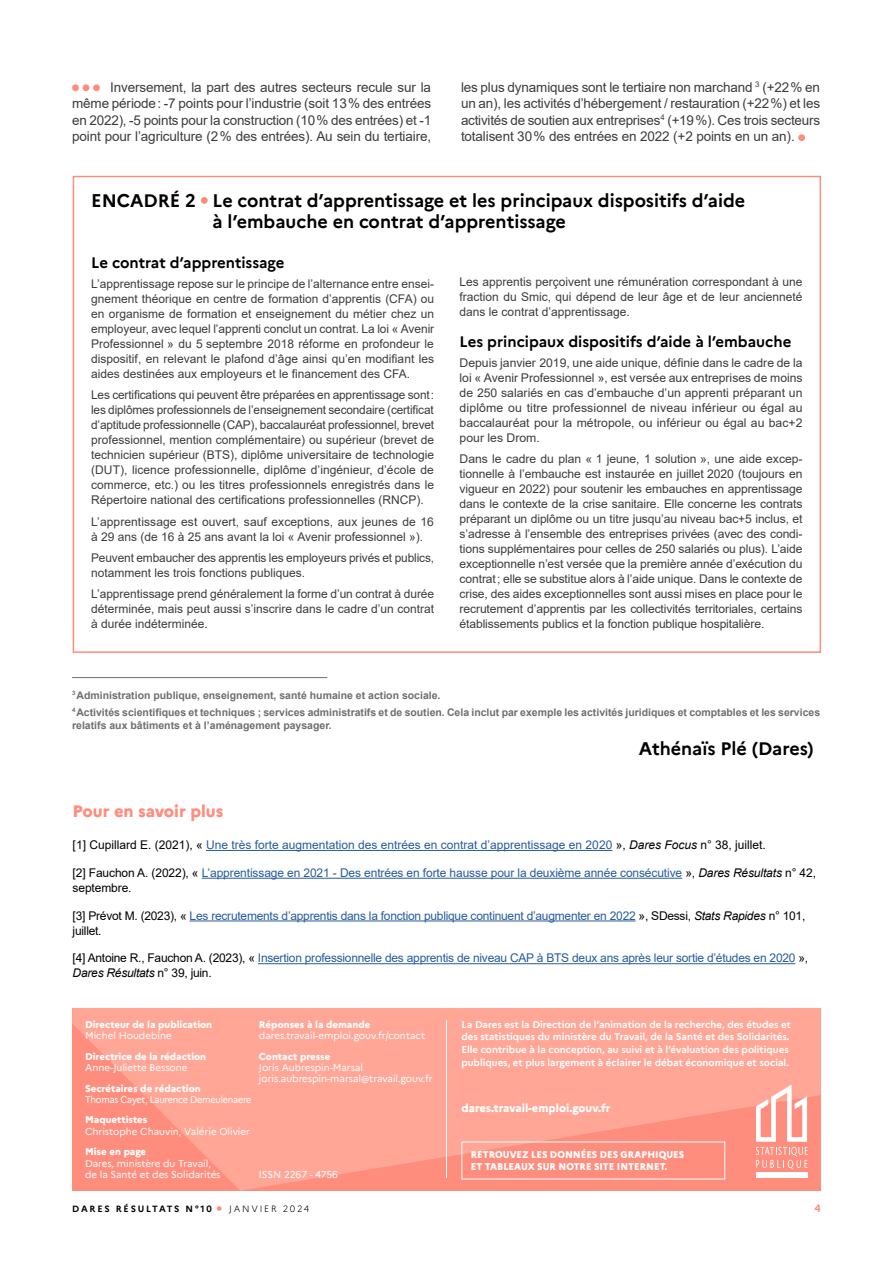
<style>
.page{position:relative;width:893px;height:1263px;background:#fff}
.page>*{position:absolute;margin:0;border:0;box-sizing:border-box;transform-origin:0 0}
.t1{font:700 18px/21px "Marianne";color:#000}
.t2{font:800 16.5px "Marianne";color:#ff8d7e}
.t3{font:700 15px "Marianne";color:#000}
.t4{font:13.5px/16.5px "Arial";letter-spacing:-.01em;color:#3c3c3b;text-align:justify}
.t5{font:12px/15px "Arial";color:#3c3c3b;text-align:justify}
.t6{font:12px/15px "Arial";letter-spacing:-.02em;color:#275b9b}
.t7{font:12px "Arial";color:#275b9b}
.t8{font:800 11.25px "Marianne";color:#fff}
.t9{font:700 10.5px/17px "Arial";color:#706f6f}
.t10{font:700 10.5px "Marianne";color:#ff8d7e}
.t11{font:700 9.75px/12.9px "Marianne";color:#fff}
.t12{font:9.75px/11.2px "Marianne";color:#fff}
.t13{font:800 9.75px "Marianne";color:#fff}
.t14{font:800 9.75px/12px "Marianne";color:#fff;scale:.95 1}
.t15{font:9.75px "Marianne";letter-spacing:-.02em;color:#fff;scale:.92 1}
.t16{font:700 9px "Marianne";letter-spacing:.2em;color:#000}
.t17{font:300 9px "Marianne";letter-spacing:.2em;color:#000}
.s1{color:#000}
.s2{font-style:italic;color:#000}
.s3{font-size:21px;color:#ff8d7e}
</style>
<div class="page">
<svg style="left:72px;top:1008px;width:749px;height:183px;background:#ff9f90"></svg>
<hr style="left:446px;top:1020px;width:1px;height:158px;background:#fff">
<div style="left:461px;top:1141px;width:264px;height:38px;border:1px solid #fff"></div>
<div style="left:756px;top:1173px;width:51px;height:5px;background:#fff"></div>
<svg style="left:756px;top:1084px;width:52px;height:86px"></svg>
<hr style="left:206px;top:850px;width:406px;height:1px;background:#275b9b">
<hr style="left:202px;top:878px;width:480px;height:1px;background:#275b9b">
<hr style="left:190px;top:920px;width:446px;height:1px;background:#275b9b">
<hr style="left:258px;top:963px;width:537px;height:1px;background:#275b9b">
<hr style="left:72px;top:677px;width:255px;height:1px;background:#706f6f">
<svg style="left:798px;top:134px;width:7px;height:7px"></svg>
<svg style="left:201px;top:197px;width:7px;height:7px"></svg>
<div style="left:73px;top:176px;width:748px;height:477px;border:2px solid #ff8d7e"></div>
<svg style="left:72px;top:84px;width:28px;height:7px"></svg>
<p class="t4" style="left:72px;top:79px;width:361px;text-indent:38px">Inversement, la part des autres secteurs recule sur la même période: -7 points pour l’industrie (soit 13% des entrées en 2022), -5 points pour la construction (10% des entrées) et -1 point pour l’agriculture (2% des entrées). Au sein du tertiaire,</p>
<p class="t4" style="left:461px;top:79px;width:361px">les plus dynamiques sont le tertiaire non marchand <sup>3</sup> (+22% en un an), les activités d’hébergement / restauration (+22%) et les activités de soutien aux entreprises<sup>4</sup> (+19%). Ces trois secteurs totalisent 30% des entrées en 2022 (+2 points en un an).</p>
<h1 class="t1" style="left:213px;top:189px;width:534px;text-indent:-121px">ENCADRÉ 2 Le contrat d’apprentissage et les principaux dispositifs d’aide à l’embauche en contrat d’apprentissage</h1>
<p class="t3" style="left:91px;top:251px;width:195px">Le contrat d’apprentissage</p>
<p class="t5" style="left:91px;top:276px;width:345px">L’apprentissage repose sur le principe de l’alternance entre ensei&shy;gnement théorique en centre de formation d’apprentis (CFA) ou en organisme de formation et enseignement du métier chez un employeur, avec lequel l’apprenti conclut un contrat. La loi « Avenir Professionnel » du 5 septembre 2018 réforme en profondeur le dispositif, en relevant le plafond d’âge ainsi qu’en modifiant les aides destinées aux employeurs et le financement des CFA.</p>
<p class="t5" style="left:91px;top:387px;width:344px">Les certifications qui peuvent être préparées en apprentissage sont: les diplômes professionnels de l’enseignement secondaire (certificat d’aptitude professionnelle (CAP), baccalauréat professionnel, brevet professionnel, mention complémentaire) ou supérieur (brevet de technicien supérieur (BTS), diplôme universitaire de technologie (DUT), licence professionnelle, diplôme d’ingénieur, d’école de commerce, etc.) ou les titres professionnels enregistrés dans le Répertoire national des certifications professionnelles (RNCP).</p>
<p class="t5" style="left:91px;top:514px;width:344px">L’apprentissage est ouvert, sauf exceptions, aux jeunes de 16 à 29 ans (de 16 à 25 ans avant la loi « Avenir professionnel »).</p>
<p class="t5" style="left:91px;top:550px;width:344px">Peuvent embaucher des apprentis les employeurs privés et publics, notamment les trois fonctions publiques.</p>
<p class="t5" style="left:91px;top:586px;width:345px">L’apprentissage prend généralement la forme d’un contrat à durée déterminée, mais peut aussi s’inscrire dans le cadre d’un contrat à durée indéterminée.</p>
<p class="t5" style="left:460px;top:274px;width:344px">Les apprentis perçoivent une rémunération correspondant à une fraction du Smic, qui dépend de leur âge et de leur ancienneté dans le contrat d’apprentissage.</p>
<p class="t3" style="left:460px;top:330px;width:333px">Les principaux dispositifs d’aide à l’embauche</p>
<p class="t5" style="left:460px;top:355px;width:345px">Depuis janvier 2019, une aide unique, définie dans le cadre de la loi « Avenir Professionnel », est versée aux entreprises de moins de 250 salariés en cas d’embauche d’un apprenti préparant un diplôme ou titre professionnel de niveau inférieur ou égal au baccalauréat pour la métropole, ou inférieur ou égal au bac+2 pour les Drom.</p>
<p class="t5" style="left:460px;top:452px;width:344px">Dans le cadre du plan « 1 jeune, 1 solution », une aide excep&shy;tionnelle à l’embauche est instaurée en juillet 2020 (toujours en vigueur en 2022) pour soutenir les embauches en apprentissage dans le contexte de la crise sanitaire. Elle concerne les contrats préparant un diplôme ou un titre jusqu’au niveau bac+5 inclus, et s’adresse à l’ensemble des entreprises privées (avec des condi&shy;tions supplémentaires pour celles de 250 salariés ou plus). L’aide exceptionnelle n’est versée que la première année d’exécution du contrat; elle se substitue alors à l’aide unique. Dans le contexte de crise, des aides exceptionnelles sont aussi mises en place pour le recrutement d’apprentis par les collectivités territoriales, certains établissements publics et la fonction publique hospitalière.</p>
<p class="t9" style="left:72px;top:687px;width:750px"><sup>3</sup>Administration publique, enseignement, santé humaine et action sociale.<br><sup>4</sup> Activités scientifiques et techniques ; services administratifs et de soutien. Cela inclut par exemple les activités juridiques et comptables et les services</p>
<p class="t9" style="left:72px;top:716px;width:261px">relatifs aux bâtiments et à l’aménagement paysager.</p>
<h1 class="t1" style="left:639px;top:737px;width:176px">Athénaïs Plé (Dares)</h1>
<h2 class="t2" style="left:73px;top:798px;width:152px">Pour en savoir plus</h2>
<p class="t7" style="left:73px;top:837px;width:695px"><span class="s1">[1] Cupillard E. (2021), «</span> Une très forte augmentation des entrées en contrat d’apprentissage en 2020 <span class="s1">»,</span> <span class="s2">Dares Focus</span> <span class="s1">n° 38, juillet.</span></p>
<p class="t6" style="left:73px;top:865px;width:745px"><span class="s1">[2] Fauchon A. (2022), «</span> L’apprentissage en 2021 - Des entrées en forte hausse pour la deuxième année consécutive <span class="s1">»,</span> <span class="s2">Dares Résultats</span> <span class="s1">n° 42, septembre.</span></p>
<p class="t6" style="left:73px;top:908px;width:734px"><span class="s1">[3] Prévot M. (2023), «</span> Les recrutements d’apprentis dans la fonction publique continuent d’augmenter en 2022 <span class="s1">», SDessi,</span> <span class="s2">Stats Rapides</span> <span class="s1">n° 101, juillet.</span></p>
<p class="t6" style="left:73px;top:951px;width:737px"><span class="s1">[4] Antoine R., Fauchon A. (2023), «</span> Insertion professionnelle des apprentis de niveau CAP à BTS deux ans après leur sortie d’études en 2020 <span class="s1">»,<br></span><span class="s2">Dares Résultats</span> <span class="s1">n° 39, juin.</span></p>
<p class="t13" style="left:85px;top:1017px;width:129px">Directeur de la publication</p>
<p class="t12" style="left:85px;top:1029px;width:88px">Michel Houdebine</p>
<p class="t13" style="left:85px;top:1049px;width:123px">Directrice de la rédaction</p>
<p class="t12" style="left:85px;top:1061px;width:104px">Anne-Juliette Bessone</p>
<p class="t13" style="left:85px;top:1080px;width:117px">Secrétaires de rédaction</p>
<p class="t15" style="left:85px;top:1092px;width:182px">Thomas Cayet, Laurence Demeulenaere</p>
<p class="t13" style="left:85px;top:1112px;width:64px">Maquettistes</p>
<p class="t12" style="left:85px;top:1125px;width:166px">Christophe Chauvin, Valérie Olivier</p>
<p class="t13" style="left:85px;top:1144px;width:63px">Mise en page</p>
<p class="t12" style="left:85px;top:1157px;width:137px">Dares, ministère du Travail, de la Santé et des Solidarités</p>
<p class="t13" style="left:259px;top:1017px;width:113px">Réponses à la demande</p>
<p class="t12" style="left:259px;top:1029px;width:168px">dares.travail-emploi.gouv.fr/contact</p>
<p class="t13" style="left:259px;top:1049px;width:73px">Contact presse</p>
<p class="t12" style="left:259px;top:1061px;width:175px">Joris Aubrespin-Marsal joris.aubrespin-marsal@travail.gouv.fr</p>
<p class="t12" style="left:259px;top:1168px;width:81px">ISSN 2267 - 4756</p>
<p class="t11" style="left:461px;top:1017px;width:331px">La Dares est la Direction de l’animation de la recherche, des études et des statistiques du ministère du Travail, de la Santé et des Solidarités.<br>Elle contribue à la conception, au suivi et à l’évaluation des politiques publiques, et plus largement à éclairer le débat économique et social.</p>
<p class="t8" style="left:461px;top:1100px;width:150px">dares.travail-emploi.gouv.fr</p>
<p class="t14" style="left:471px;top:1148px;width:226px">RETROUVEZ LES DONNÉES DES GRAPHIQUES<br>ET TABLEAUX SUR NOTRE SITE INTERNET.</p>
<p class="t16" style="left:72px;top:1202px;width:141px">DARES RÉSULTATS N°10</p>
<p class="t17" style="left:216px;top:1202px;width:95px"><span class="s3">•</span> JANVIER 2024</p>
<p class="t10" style="left:814px;top:1200px;width:8px">4</p>
</div>
